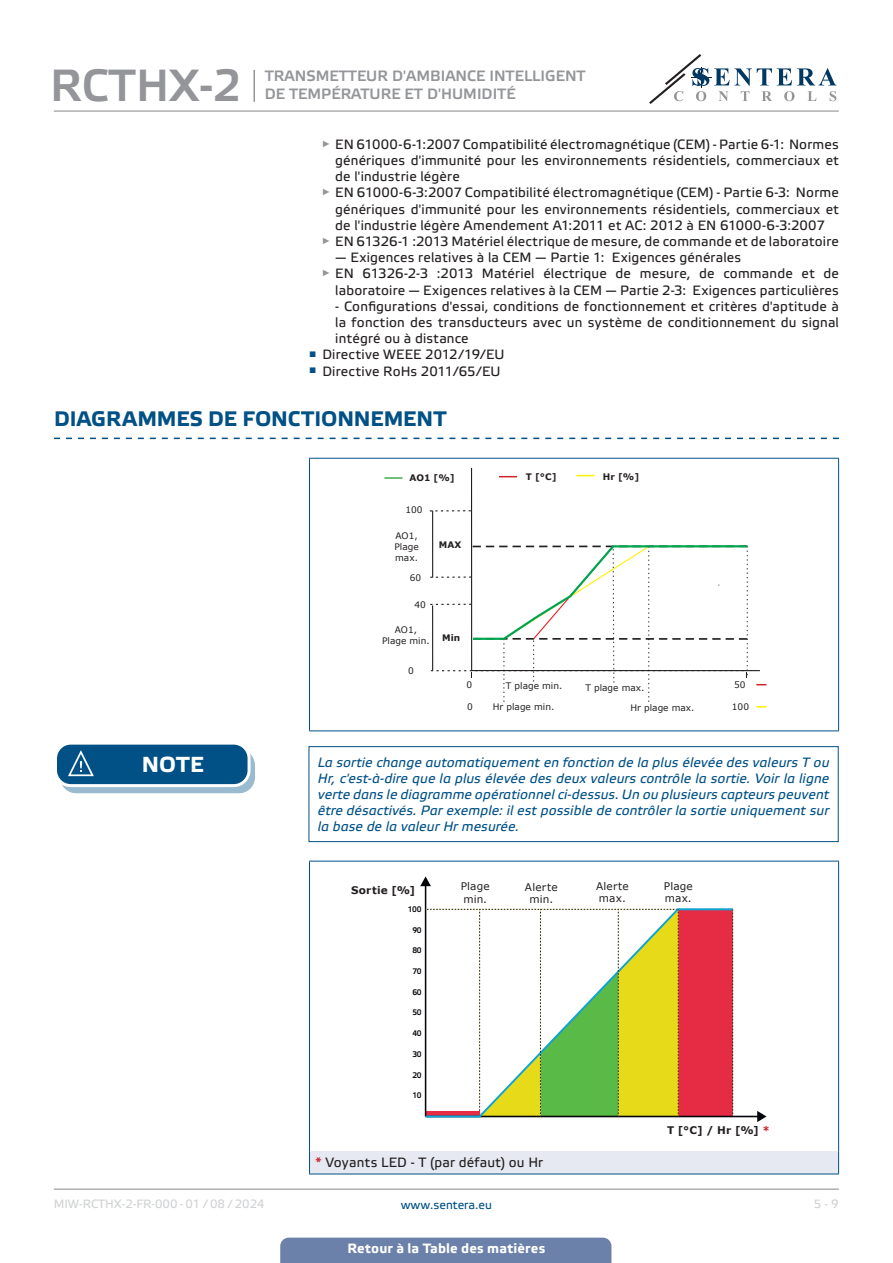
<style>
.page{position:relative;width:893px;height:1263px;background:#fff}
.page>*{position:absolute;margin:0;border:0;box-sizing:border-box;transform-origin:0 0}
.t1{font:45px "Etelka Medium Pro";color:#939598}
.t2{font:700 21.75px "Etelka Text Pro";color:#fff}
.t3{font:700 21px "Etelka Text Pro";letter-spacing:-.005em;color:#015186}
.t4{font:15px/18px "Etelka Medium Pro";color:#939598}
.body{font:13.5px/16.2px "Etelka Text Pro";letter-spacing:.015em;color:#231f20;text-align:justify}
.attention{font:italic 13.5px/16.2px "Etelka Text Pro";letter-spacing:.01em;color:#015186;text-align:justify}
.t5{font:700 13.5px "Etelka Text Pro";letter-spacing:.01em;color:#fff}
.t6{font:12px "Etelka Text Pro";color:#d1d2d4}
.t7{font:12px "Etelka Text Pro";color:#015186}
.table_text{font:10.5px/12.6px "Verdana";letter-spacing:.02em;color:#231f20}
.table_text-2{font:700 10.5px "Verdana";letter-spacing:.025em;color:#231f20}
.Body_text{font:9px/10.8px "Verdana";color:#231f20;text-align:justify}
.Body_text-2{font:700 9px "Verdana";color:#231f20}
.t8{font:8.1px "Etelka Medium Pro";letter-spacing:-.035em;color:#05060a;scale:.95 1}
.s1{color:#d1232a}
</style>
<div class="page">
<hr style="left:54px;top:111px;width:785px;height:1px;background:#939598">
<hr style="left:54px;top:1188px;width:785px;height:2px;background:#939598">
<svg style="left:649px;top:54px;width:187px;height:50px"></svg>
<div style="left:280px;top:1237px;width:331px;height:26px;background:#6c81aa"></div>
<hr style="left:253px;top:70px;width:2px;height:32px;background:#939598">
<svg style="left:54px;top:438px;width:785px;height:1px"></svg>
<hr style="left:309px;top:458px;width:530px;height:1px;background:#015186">
<hr style="left:309px;top:459px;width:1px;height:271px;background:#015186">
<hr style="left:838px;top:459px;width:1px;height:271px;background:#015186">
<hr style="left:309px;top:730px;width:530px;height:1px;background:#015186">
<svg style="left:470px;top:468px;width:290px;height:204px"></svg>
<hr style="left:432px;top:510px;width:1px;height:68px;background:#231f20">
<svg style="left:429px;top:510px;width:42px;height:1px"></svg>
<svg style="left:430px;top:544px;width:319px;height:158px"></svg>
<svg style="left:384px;top:477px;width:18px;height:2px"></svg>
<svg style="left:499px;top:476px;width:18px;height:1px"></svg>
<svg style="left:576px;top:475px;width:18px;height:1px"></svg>
<div style="left:61px;top:750px;width:193px;height:43px;background:#9abacf;border-radius:15px"></div>
<div style="left:60px;top:749px;width:195px;height:44px;border:1px solid #015186;border-radius:15px"></div>
<div style="left:56px;top:743px;width:193px;height:43px;background:#015186;border-radius:15px"></div>
<div style="left:54px;top:742px;width:197px;height:45px;border:3px solid #fff;border-radius:15px"></div>
<svg style="left:67px;top:750px;width:37px;height:36px"></svg>
<div style="left:309px;top:746px;width:530px;height:96px;border:1px solid #015186"></div>
<div style="left:309px;top:1152px;width:530px;height:22px;background:#e6e9f1"></div>
<hr style="left:309px;top:861px;width:530px;height:1px;background:#015186">
<hr style="left:309px;top:861px;width:1px;height:291px;background:#015186">
<hr style="left:838px;top:861px;width:1px;height:291px;background:#015186">
<svg style="left:309px;top:1152px;width:1px;height:21px"></svg>
<svg style="left:838px;top:1152px;width:1px;height:21px"></svg>
<hr style="left:309px;top:1173px;width:530px;height:1px;background:#015186">
<hr style="left:425px;top:884px;width:1px;height:232px;background:#05060a">
<svg style="left:420px;top:876px;width:11px;height:10px"></svg>
<hr style="left:426px;top:1116px;width:333px;height:1px;background:#05060a">
<svg style="left:757px;top:1111px;width:9px;height:11px"></svg>
<svg style="left:424px;top:907px;width:311px;height:211px"></svg>
<svg style="left:426px;top:909px;width:307px;height:208px"></svg>
<h1 class="t1" style="left:50px;top:61px;width:193px">RCTHX-2</h1>
<p class="t4" style="left:265px;top:67px;width:322px">TRANSMETTEUR D'AMBIANCE INTELLIGENT<br>DE TEMPÉRATURE ET D'HUMIDITÉ</p>
<p class="body" style="left:335px;top:137px;width:505px;text-indent:-13px"><sup>►</sup> EN 61000-6-1:2007 Compatibilité électromagnétique (CEM) - Partie 6-1: Normes génériques d'immunité pour les environnements résidentiels, commerciaux et de l'industrie légère</p>
<p class="body" style="left:335px;top:185px;width:505px;text-indent:-13px"><sup>►</sup> EN 61000-6-3:2007 Compatibilité électromagnétique (CEM) - Partie 6-3: Norme génériques d'immunité pour les environnements résidentiels, commerciaux et de l'industrie légère Amendement A1:2011 et AC: 2012 à EN 61000-6-3:2007</p>
<p class="body" style="left:322px;top:234px;width:519px"><sup>►</sup> EN 61326-1 :2013 Matériel électrique de mesure, de commande et de laboratoire</p>
<p class="body" style="left:335px;top:250px;width:407px">— Exigences relatives à la CEM — Partie 1: Exigences générales</p>
<p class="body" style="left:322px;top:266px;width:519px;text-align:right"><sup>►</sup> EN 61326-2-3 :2013 Matériel électrique de mesure, de commande et de laboratoire — Exigences relatives à la CEM — Partie 2-3: Exigences particulières</p>
<p class="body" style="left:335px;top:299px;width:505px">- Configurations d'essai, conditions de fonctionnement et critères d'aptitude à la fonction des transducteurs avec un système de conditionnement du signal intégré ou à distance</p>
<p class="body" style="left:309px;top:347px;width:197px"><sup>■</sup> Directive WEEE 2012/19/EU</p>
<p class="body" style="left:309px;top:364px;width:193px"><sup>■</sup> Directive RoHs 2011/65/EU</p>
<p class="t3" style="left:54px;top:407px;width:394px">DIAGRAMMES DE FONCTIONNEMENT</p>
<p class="Body_text-2" style="left:409px;top:472px;width:47px">AO1 [%]</p>
<p class="Body_text" style="left:405px;top:505px;width:19px">100</p>
<p class="Body_text" style="left:394px;top:530px;width:26px">AO1, Plage max.</p>
<p class="Body_text" style="left:410px;top:572px;width:13px">60</p>
<p class="Body_text" style="left:414px;top:600px;width:13px">40</p>
<p class="Body_text" style="left:382px;top:625px;width:49px;text-align:center">AO1,<br>Plage min.</p>
<p class="Body_text" style="left:408px;top:666px;width:7px">0</p>
<p class="Body_text-2" style="left:439px;top:539px;width:24px">MAX</p>
<p class="Body_text-2" style="left:442px;top:631px;width:20px">Min</p>
<p class="Body_text" style="left:467px;top:679px;width:7px">0</p>
<p class="Body_text" style="left:467px;top:702px;width:7px">0</p>
<p class="Body_text-2" style="left:526px;top:470px;width:32px">T [°C]</p>
<p class="Body_text-2" style="left:603px;top:470px;width:38px">Hr [%]</p>
<p class="Body_text" style="left:506px;top:680px;width:58px">T plage min.</p>
<p class="Body_text" style="left:585px;top:682px;width:61px">T plage max.</p>
<p class="Body_text" style="left:630px;top:702px;width:66px">Hr plage max.</p>
<p class="Body_text" style="left:493px;top:701px;width:63px">Hr plage min.</p>
<p class="Body_text" style="left:734px;top:679px;width:13px">50</p>
<p class="Body_text" style="left:732px;top:702px;width:19px">100</p>
<p class="t2" style="left:142px;top:752px;width:63px">NOTE</p>
<p class="attention" style="left:318px;top:755px;width:513px">La sortie change automatiquement en fonction de la plus élevée des valeurs T ou Hr, c'est-à-dire que la plus élevée des deux valeurs contrôle la sortie. Voir la ligne verte dans le diagramme opérationnel ci-dessus. Un ou plusieurs capteurs peuvent être désactivés. Par exemple: il est possible de contrôler la sortie uniquement sur la base de la valeur Hr mesurée.</p>
<p class="table_text-2" style="left:351px;top:883px;width:65px">Sortie [%]</p>
<p class="t8" style="left:408px;top:905px;width:16px">100</p>
<p class="t8" style="left:412px;top:926px;width:11px">90</p>
<p class="t8" style="left:412px;top:946px;width:11px">80</p>
<p class="t8" style="left:412px;top:967px;width:11px">70</p>
<p class="t8" style="left:412px;top:988px;width:11px">60</p>
<p class="t8" style="left:412px;top:1008px;width:11px">50</p>
<p class="t8" style="left:412px;top:1029px;width:11px">40</p>
<p class="t8" style="left:412px;top:1050px;width:11px">30</p>
<p class="t8" style="left:412px;top:1070px;width:11px">20</p>
<p class="t8" style="left:412px;top:1091px;width:11px">10</p>
<p class="table_text" style="left:461px;top:880px;width:30px">Plage min.</p>
<p class="table_text" style="left:525px;top:880px;width:34px;text-align:center">Alerte min.</p>
<p class="table_text" style="left:596px;top:880px;width:34px">Alerte max.</p>
<p class="body" style="left:315px;top:1155px;width:229px"><span class="s1">*</span> Voyants LED - T (par défaut) ou Hr</p>
<p class="table_text" style="left:664px;top:880px;width:30px">Plage max.</p>
<p class="table_text-2" style="left:667px;top:1123px;width:104px">T [°C] / Hr [%] <span class="s1">*</span></p>
<p class="t6" style="left:54px;top:1197px;width:212px">MIW-RCTHX-2-FR-000 - 01 / 08 / 2024</p>
<p class="t7" style="left:401px;top:1198px;width:93px">www.sentera.eu</p>
<p class="t6" style="left:814px;top:1197px;width:27px">5 - 9</p>
<p class="t5" style="left:347px;top:1240px;width:199px">Retour à la Table des matières</p>
</div>
